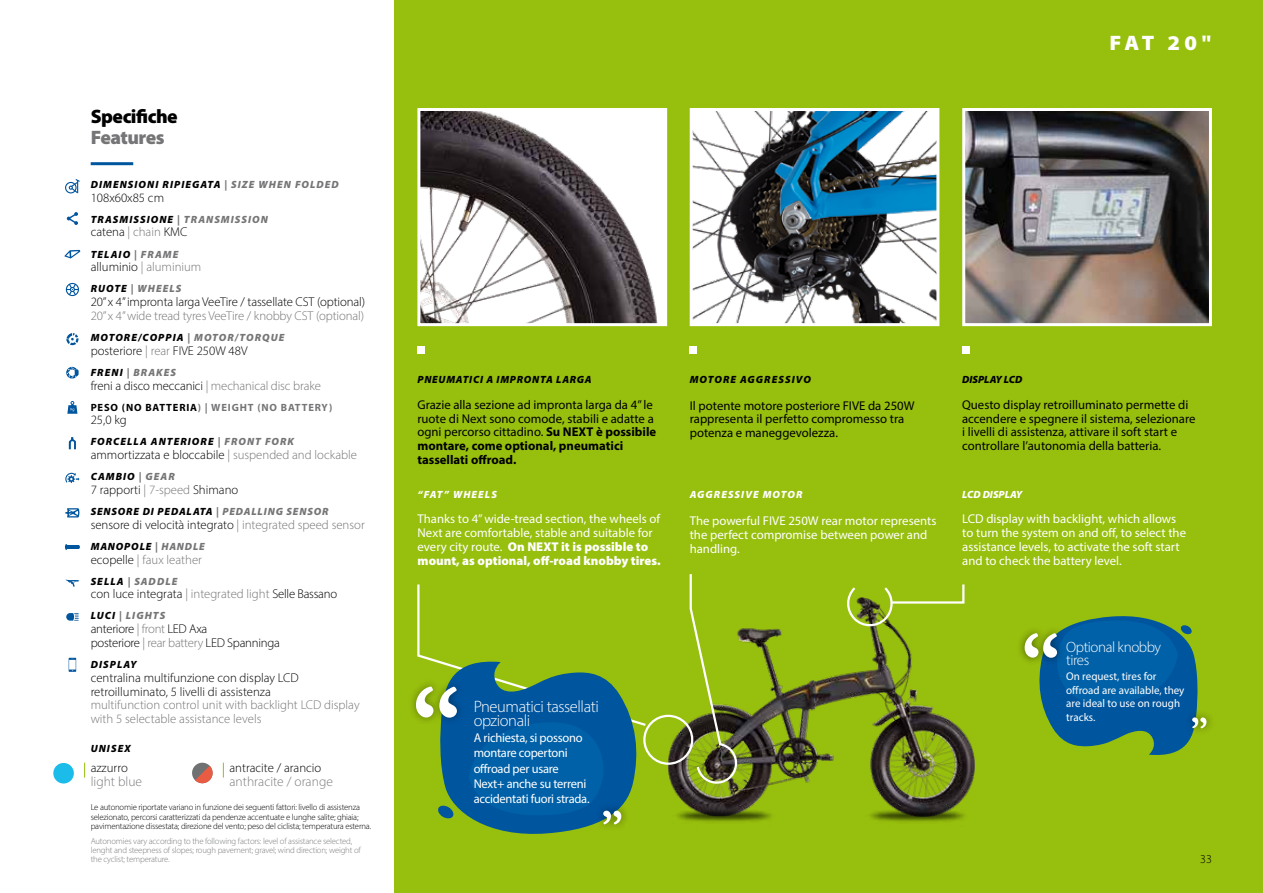
<style>
.page{position:relative;width:1263px;height:893px;background:#fff}
.page>*{position:absolute;margin:0;border:0;box-sizing:border-box;transform-origin:0 0}
.t1{font:900 21px "Myriad Pro";color:#fff;scale:1.05 1}
.t2{font:900 19.5px "Myriad Pro";letter-spacing:-.025em;color:#000}
.t3{font:900 19.5px "Myriad Pro";letter-spacing:-.025em;color:#757577}
.t4{font:300 16.5px/13.5px "Myriad Pro";letter-spacing:-.025em;color:#fff}
.t5{font:300 15px/13.5px "Myriad Pro";letter-spacing:-.03em;color:#fff}
.t6{font:300 13.5px "Myriad Pro";color:#7b7c7e}
.t7{font:12.75px/13.8px "Myriad Pro";color:#000}
.t8{font:300 12.75px/13.8px "Myriad Pro";color:#000}
.t9{font:12.75px/13.8px "Myriad Pro";color:#fff}
.t10{font:300 12.75px/13.8px "Myriad Pro";color:#757577}
.t11{font:12.75px/15.3px "Myriad Pro";letter-spacing:-.02em;color:#fff}
.t12{font:300 12.75px/13.8px "Myriad Pro";letter-spacing:-.02em;color:#000}
.t13{font:300 12px "Myriad Pro";color:#000}
.t14{font:11.25px/13.5px "Myriad Pro";color:#fff}
.t15{font:italic 900 10.5px "Myriad Pro";letter-spacing:.095em;color:#000}
.t16{font:italic 900 10.5px "Myriad Pro";letter-spacing:.1em;color:#757577}
.t17{font:700 10.5px "Myriad Pro";letter-spacing:.08em;color:#757577}
.t18{font:italic 900 10.5px "Myriad Pro";letter-spacing:.095em;color:#fff}
.t19{font:italic 900 10.5px "Myriad Pro";letter-spacing:.07em;color:#000}
.t20{font:italic 900 10.5px "Myriad Pro";color:#000}
.t21{font:italic 900 10.5px "Myriad Pro";color:#fff}
.t22{font:300 8.7px/9.3px "Myriad Pro";letter-spacing:-.02em;color:#000}
.t23{font:300 8.7px/9.3px "Myriad Pro";letter-spacing:-.02em;color:#7b7c7e}
.s1{color:#757577}
.s2{color:#000}
.s3{font-weight:700}
.s4{font-weight:900}
</style>
<div class="page">
<div style="left:395px;top:0;width:868px;height:893px;background:#97bf0d"></div>
<div style="left:417px;top:347px;width:8px;height:7px;background:#fff"></div>
<div style="left:690px;top:347px;width:7px;height:7px;background:#fff"></div>
<div style="left:962px;top:347px;width:7px;height:7px;background:#fff"></div>
<hr style="left:91px;top:162px;width:42px;height:3px;background:#00559f">
<img style="left:667px;top:628px;width:307px;height:173px">
<img style="left:694px;top:112px;width:241px;height:210px">
<div style="left:690px;top:108px;width:249px;height:218px;border:3px solid #fff"></div>
<img style="left:870px;top:801px;width:94px;height:21px">
<img style="left:677px;top:801px;width:94px;height:21px">
<div style="left:643px;top:715px;width:50px;height:50px;border:2px solid #fff;border-radius:50%"></div>
<svg style="left:688px;top:574px;width:52px;height:212px"></svg>
<svg style="left:846px;top:584px;width:120px;height:46px"></svg>
<svg style="left:69px;top:179px;width:11px;height:15px"></svg>
<div style="left:65px;top:182px;width:12px;height:11px;border:1px solid #00559f;border-radius:50%"></div>
<svg style="left:67px;top:212px;width:11px;height:13px"></svg>
<svg style="left:64px;top:250px;width:16px;height:8px"></svg>
<svg style="left:66px;top:283px;width:13px;height:13px"></svg>
<svg style="left:66px;top:333px;width:12px;height:12px"></svg>
<svg style="left:66px;top:367px;width:13px;height:12px"></svg>
<svg style="left:67px;top:401px;width:10px;height:13px"></svg>
<svg style="left:69px;top:437px;width:7px;height:12px"></svg>
<svg style="left:65px;top:473px;width:15px;height:10px"></svg>
<svg style="left:65px;top:508px;width:14px;height:9px"></svg>
<hr style="left:66px;top:545px;width:13px;height:4px;background:#00559f">
<svg style="left:66px;top:580px;width:13px;height:7px"></svg>
<svg style="left:66px;top:613px;width:13px;height:8px"></svg>
<svg style="left:69px;top:658px;width:7px;height:14px"></svg>
<div style="left:53px;top:763px;width:21px;height:20px;background:#1bbbea;border-radius:50%"></div>
<div style="left:192px;top:763px;width:21px;height:20px;background:#707172;border-radius:50%"></div>
<svg style="left:84px;top:763px;width:1px;height:15px"></svg>
<svg style="left:223px;top:763px;width:1px;height:15px"></svg>
<svg style="left:195px;top:766px;width:18px;height:18px"></svg>
<img style="left:966px;top:112px;width:242px;height:210px">
<div style="left:962px;top:108px;width:250px;height:218px;border:3px solid #fff"></div>
<img style="left:421px;top:112px;width:237px;height:210px">
<div style="left:417px;top:108px;width:250px;height:218px;border:3px solid #fff"></div>
<div style="left:407px;top:679px;width:58px;height:47px;background:#000;opacity:.4"></div>
<svg style="left:416px;top:584px;width:232px;height:250px"></svg>
<div style="left:1016px;top:625px;width:49px;height:41px;background:#000;opacity:.5"></div>
<div style="left:1184px;top:709px;width:31px;height:27px;background:#000;opacity:.5"></div>
<svg style="left:1025px;top:616px;width:181px;height:139px"></svg>
<h2 class="t2" style="left:91px;top:103px;width:89px">Specifiche</h2>
<h2 class="t3" style="left:91px;top:124px;width:75px">Features</h2>
<p class="t15" style="left:91px;top:177px;width:250px">DIMENSIONI RIPIEGATA <span class="s1">| SIZE WHEN FOLDED</span></p>
<p class="t8" style="left:91px;top:190px;width:75px">108x60x85 cm</p>
<p class="t16" style="left:91px;top:212px;width:179px"><span class="s2">TRASMISSIONE</span> | TRANSMISSION</p>
<p class="t8" style="left:91px;top:225px;width:98px">catena <span class="s1">| chain</span> KMC</p>
<p class="t15" style="left:91px;top:247px;width:89px">TELAIO <span class="s1">| FRAME</span></p>
<p class="t10" style="left:91px;top:260px;width:112px"><span class="s2">alluminio</span> | aluminium</p>
<p class="t16" style="left:91px;top:282px;width:92px"><span class="s2">RUOTE</span> | WHEELS</p>
<p class="t8" style="left:91px;top:295px;width:276px">20” x 4” impronta larga VeeTire / tassellate CST (optional)</p>
<p class="t10" style="left:91px;top:309px;width:275px">20” x 4” wide tread tyres VeeTire / knobby CST (optional)</p>
<p class="t15" style="left:91px;top:330px;width:195px">MOTORE/COPPIA <span class="s1">| MOTOR/TORQUE</span></p>
<p class="t8" style="left:91px;top:343px;width:158px">posteriore <span class="s1">| rear</span> FIVE 250W 48V</p>
<p class="t16" style="left:91px;top:365px;width:87px"><span class="s2">FRENI</span> | BRAKES</p>
<p class="t8" style="left:91px;top:378px;width:232px">freni a disco meccanici <span class="s1">| mechanical disc brake</span></p>
<p class="t17" style="left:91px;top:400px;width:243px"><span class="s2">PESO (NO BATTERIA</span>) | WEIGHT (NO BATTERY)</p>
<p class="t8" style="left:91px;top:413px;width:38px">25,0 kg</p>
<p class="t15" style="left:91px;top:435px;width:205px">FORCELLA ANTERIORE <span class="s1">| FRONT FORK</span></p>
<p class="t8" style="left:91px;top:448px;width:268px">ammortizzata e bloccabile <span class="s1">| suspended and lockable</span></p>
<p class="t15" style="left:91px;top:470px;width:86px">CAMBIO <span class="s1">| GEAR</span></p>
<p class="t8" style="left:91px;top:483px;width:149px">7 rapporti <span class="s1">| 7-speed</span> Shimano</p>
<p class="t15" style="left:91px;top:504px;width:239px">SENSORE DI PEDALATA <span class="s1">| PEDALLING SENSOR</span></p>
<p class="t8" style="left:91px;top:517px;width:276px">sensore di velocità integrato <span class="s1">| integrated speed sensor</span></p>
<p class="t15" style="left:91px;top:539px;width:116px">MANOPOLE <span class="s1">| HANDLE</span></p>
<p class="t10" style="left:91px;top:552px;width:113px"><span class="s2">ecopelle</span> | faux leather</p>
<p class="t16" style="left:91px;top:574px;width:88px"><span class="s2">SELLA</span> | SADDLE</p>
<p class="t8" style="left:91px;top:587px;width:248px">con luce integrata <span class="s1">| integrated light</span> Selle Bassano</p>
<p class="t16" style="left:91px;top:609px;width:76px"><span class="s2">LUCI</span> | LIGHTS</p>
<p class="t12" style="left:91px;top:622px;width:191px">anteriore <span class="s1">| front</span> LED Axa<br>posteriore <span class="s1">| rear battery</span> LED Spanninga</p>
<p class="t15" style="left:91px;top:657px;width:48px">DISPLAY</p>
<p class="t8" style="left:91px;top:670px;width:209px">centralina multifunzione con display LCD retroilluminato, 5 livelli di assistenza</p>
<p class="t10" style="left:91px;top:698px;width:270px">multifunction control unit with backlight LCD display with 5 selectable assistance levels</p>
<p class="t15" style="left:91px;top:741px;width:41px">UNISEX</p>
<p class="t8" style="left:91px;top:761px;width:39px">azzurro</p>
<p class="t6" style="left:91px;top:773px;width:53px">light blue</p>
<p class="t8" style="left:229px;top:761px;width:93px">antracite / arancio</p>
<p class="t6" style="left:229px;top:773px;width:105px">anthracite / orange</p>
<p class="t22" style="left:91px;top:803px;width:282px">Le autonomie riportate variano in funzione dei seguenti fattori: livello di assistenza selezionato, percorsi caratterizzati da pendenze accentuate e lunghe salite; ghiaia; pavimentazione dissestata; direzione del vento; peso del ciclista; temperatura esterna.</p>
<p class="t23" style="left:91px;top:836px;width:272px">Autonomies vary according to the following factors: level of assistance selected, lenght and steepness of slopes; rough pavement; gravel; wind direction; weight of the cyclist; temperature.</p>
<h1 class="t1" style="left:1109px;top:29px;width:98px">FAT 20"</h1>
<p class="t19" style="left:417px;top:372px;width:176px">PNEUMATICI A IMPRONTA LARGA</p>
<p class="t7" style="left:417px;top:397px;width:240px">Grazie alla sezione ad impronta larga da 4” le ruote di Next sono comode, stabili e adatte a ogni percorso cittadino. <span class="s3">Su NEXT è possibile montare, come optional, pneumatici tassellati offroad.</span></p>
<p class="t18" style="left:418px;top:487px;width:81px">“FAT” WHEELS</p>
<p class="t9" style="left:418px;top:512px;width:245px">Thanks to 4” wide-tread section, the wheels of Next are comfortable, stable and suitable for every city route. <span class="s4">On NEXT it is possible to mount, as optional, off-road knobby tires.</span></p>
<p class="t15" style="left:690px;top:372px;width:123px">MOTORE AGGRESSIVO</p>
<p class="t7" style="left:690px;top:398px;width:226px">Il potente motore posteriore FIVE da 250W rappresenta il perfetto compromesso tra potenza e maneggevolezza.</p>
<p class="t18" style="left:690px;top:487px;width:114px">AGGRESSIVE MOTOR</p>
<p class="t9" style="left:690px;top:514px;width:248px">The powerful FIVE 250W rear motor represents the perfect compromise between power and handling.</p>
<p class="t20" style="left:962px;top:372px;width:62px">DISPLAY LCD</p>
<p class="t7" style="left:962px;top:397px;width:235px">Questo display retroilluminato permette di accendere e spegnere il sistema, selezionare i livelli di assistenza, attivare il soft start e controllare l’autonomia della batteria.</p>
<p class="t21" style="left:962px;top:487px;width:62px">LCD DISPLAY</p>
<p class="t9" style="left:962px;top:512px;width:225px">LCD display with backlight, which allows to turn the system on and off, to select the assistance levels, to activate the soft start and to check the battery level.</p>
<p class="t4" style="left:474px;top:700px;width:127px">Pneumatici tassellati opzionali</p>
<p class="t11" style="left:474px;top:730px;width:117px">A richiesta, si possono montare copertoni offroad per usare<br>Next+ anche su terreni accidentati fuori strada.</p>
<p class="t5" style="left:1066px;top:640px;width:96px">Optional knobby tires</p>
<p class="t14" style="left:1066px;top:669px;width:120px">On request, tires for offroad are available, they are ideal to use on rough tracks.</p>
<p class="t13" style="left:1200px;top:852px;width:13px">33</p>
</div>
